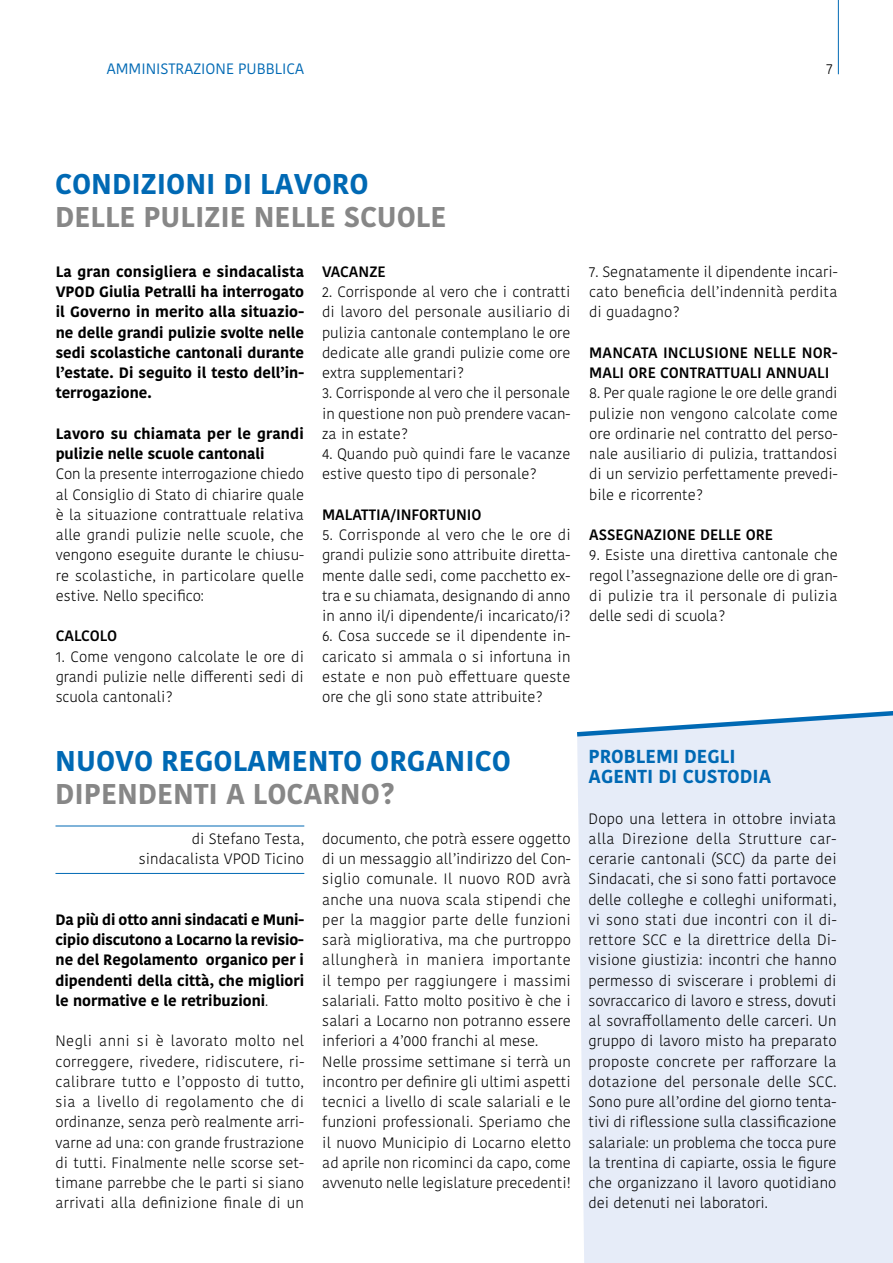
<style>
.page{position:relative;width:893px;height:1263px;background:#fff}
.page>*{position:absolute;margin:0;border:0;box-sizing:border-box;transform-origin:0 0}
.t1{font:700 28.5px "Kohinoor Bangla";color:#0069b4}
.t2{font:700 28.5px "Kohinoor Bangla";color:#878787}
.t3{font:700 18.75px/20.2px "Kohinoor Bangla";color:#0069b4}
.t4{font:300 15px/20.2px "Kohinoor Bangla";color:#000;text-align:justify}
.t5{font:700 15px/20.2px "Kohinoor Bangla";color:#000;text-align:justify}
.t6{font:600 15px/20.2px "Kohinoor Bangla";color:#000}
.t7{font:15px "Kohinoor Bangla";color:#0069b4}
.s1{font-weight:300}
</style>
<div class="page">
<hr style="left:838px;top:0;width:1px;height:74px;background:#0069b4">
<hr style="left:55px;top:826px;width:249px;height:1px;background:#0069b4">
<hr style="left:55px;top:873px;width:249px;height:1px;background:#0069b4">
<div style="left:577px;top:739px;width:316px;height:524px;background:#e6ecf8"></div>
<svg style="left:577px;top:711px;width:316px;height:28px"></svg>
<p class="t7" style="left:107px;top:57px;width:199px">AMMINISTRAZIONE PUBBLICA</p>
<p class="t4" style="left:826px;top:59px;width:8px">7</p>
<h1 class="t1" style="left:55px;top:159px;width:315px">CONDIZIONI DI LAVORO</h1>
<h1 class="t2" style="left:55px;top:192px;width:393px">DELLE PULIZIE NELLE SCUOLE</h1>
<p class="t5" style="left:56px;top:261px;width:250px">La gran consigliera e sindacalista VPOD Giulia Petralli ha interrogato il Governo in merito alla situazio&shy;ne delle grandi pulizie svolte nelle sedi scolastiche cantonali durante l’estate. Di seguito il testo dell’in&shy;terrogazione.</p>
<p class="t5" style="left:56px;top:423px;width:250px">Lavoro su chiamata per le grandi pulizie nelle scuole cantonali</p>
<p class="t4" style="left:56px;top:464px;width:250px">Con la presente interrogazione chiedo al Consiglio di Stato di chiarire quale è la situazione contrattuale relativa alle grandi pulizie nelle scuole, che vengono eseguite durante le chiusu&shy;re scolastiche, in particolare quelle estive. Nello specifico:</p>
<p class="t6" style="left:56px;top:625px;width:63px">CALCOLO</p>
<p class="t4" style="left:56px;top:646px;width:250px">1. Come vengono calcolate le ore di grandi pulizie nelle differenti sedi di scuola cantonali?</p>
<p class="t6" style="left:322px;top:261px;width:65px">VACANZE</p>
<p class="t4" style="left:322px;top:281px;width:250px">2. Corrisponde al vero che i contratti di lavoro del personale ausiliario di pulizia cantonale contemplano le ore dedicate alle grandi pulizie come ore extra supplementari?</p>
<p class="t4" style="left:322px;top:383px;width:250px">3. Corrisponde al vero che il personale in questione non può prendere vacan&shy;za in estate?</p>
<p class="t4" style="left:322px;top:443px;width:250px">4. Quando può quindi fare le vacanze estive questo tipo di personale?</p>
<p class="t6" style="left:322px;top:504px;width:161px">MALATTIA/INFORTUNIO</p>
<p class="t4" style="left:322px;top:524px;width:250px">5. Corrisponde al vero che le ore di grandi pulizie sono attribuite diretta&shy;mente dalle sedi, come pacchetto ex&shy;tra e su chiamata, designando di anno in anno il/i dipendente/i incaricato/i?</p>
<p class="t4" style="left:322px;top:626px;width:250px">6. Cosa succede se il dipendente in&shy;caricato si ammala o si infortuna in estate e non può effettuare queste ore che gli sono state attribuite?</p>
<h1 class="t1" style="left:55px;top:736px;width:457px">NUOVO REGOLAMENTO ORGANICO</h1>
<h1 class="t2" style="left:55px;top:769px;width:341px">DIPENDENTI A LOCARNO?</h1>
<p class="t4" style="left:139px;top:828px;width:167px;text-align:right">di Stefano Testa, sindacalista VPOD Ticino</p>
<p class="t4" style="left:322px;top:828px;width:250px;text-align:left">documento, che potrà essere oggetto di un messaggio all’indirizzo del Con&shy;siglio comunale. Il nuovo ROD avrà anche una nuova scala stipendi che per la maggior parte delle funzioni sarà migliorativa, ma che purtroppo allungherà in maniera importante il tempo per raggiungere i massimi salariali. Fatto molto positivo è che i salari a Locarno non potranno essere inferiori a 4’000 franchi al mese.<br>Nelle prossime settimane si terrà un incontro per definire gli ultimi aspetti tecnici a livello di scale salariali e le funzioni professionali. Speriamo che il nuovo Municipio di Locarno eletto ad aprile non ricominci da capo, come avvenuto nelle legislature precedenti!</p>
<p class="t5" style="left:56px;top:909px;width:250px">Da più di otto anni sindacati e Muni&shy;cipio discutono a Locarno la revisio&shy;ne del Regolamento organico per i dipendenti della città, che migliori le normative e le retribuzioni<span class="s1">.</span></p>
<p class="t4" style="left:56px;top:1031px;width:250px">Negli anni si è lavorato molto nel correggere, rivedere, ridiscutere, ri&shy;calibrare tutto e l’opposto di tutto, sia a livello di regolamento che di ordinanze, senza però realmente arri&shy;varne ad una: con grande frustrazione di tutti. Finalmente nelle scorse set&shy;timane parrebbe che le parti si siano arrivati alla definizione finale di un</p>
<p class="t4" style="left:589px;top:261px;width:250px">7. Segnatamente il dipendente incari&shy;cato beneficia dell’indennità perdita di guadagno?</p>
<p class="t6" style="left:589px;top:342px;width:250px">MANCATA INCLUSIONE NELLE NOR-<br>MALI ORE CONTRATTUALI ANNUALI</p>
<p class="t4" style="left:589px;top:383px;width:250px">8. Per quale ragione le ore delle grandi pulizie non vengono calcolate come ore ordinarie nel contratto del perso&shy;nale ausiliario di pulizia, trattandosi di un servizio perfettamente prevedi&shy;bile e ricorrente?</p>
<p class="t6" style="left:589px;top:524px;width:185px">ASSEGNAZIONE DELLE ORE</p>
<p class="t4" style="left:589px;top:545px;width:250px">9. Esiste una direttiva cantonale che regol l’assegnazione delle ore di gran&shy;di pulizie tra il personale di pulizia delle sedi di scuola?</p>
<p class="t3" style="left:588px;top:745px;width:184px">PROBLEMI DEGLI<br>AGENTI DI CUSTODIA</p>
<p class="t4" style="left:588px;top:808px;width:250px">Dopo una lettera in ottobre inviata alla Direzione della Strutture car&shy;cerarie cantonali (SCC) da parte dei Sindacati, che si sono fatti portavoce delle colleghe e colleghi uniformati, vi sono stati due incontri con il di&shy;rettore SCC e la direttrice della Di&shy;visione giustizia: incontri che hanno permesso di sviscerare i problemi di sovraccarico di lavoro e stress, dovuti al sovraffollamento delle carceri. Un gruppo di lavoro misto ha preparato proposte concrete per rafforzare la dotazione del personale delle SCC.<br>Sono pure all’ordine del giorno tenta&shy;tivi di riflessione sulla classificazione salariale: un problema che tocca pure la trentina di capiarte, ossia le figure che organizzano il lavoro quotidiano dei detenuti nei laboratori.</p>
</div>
